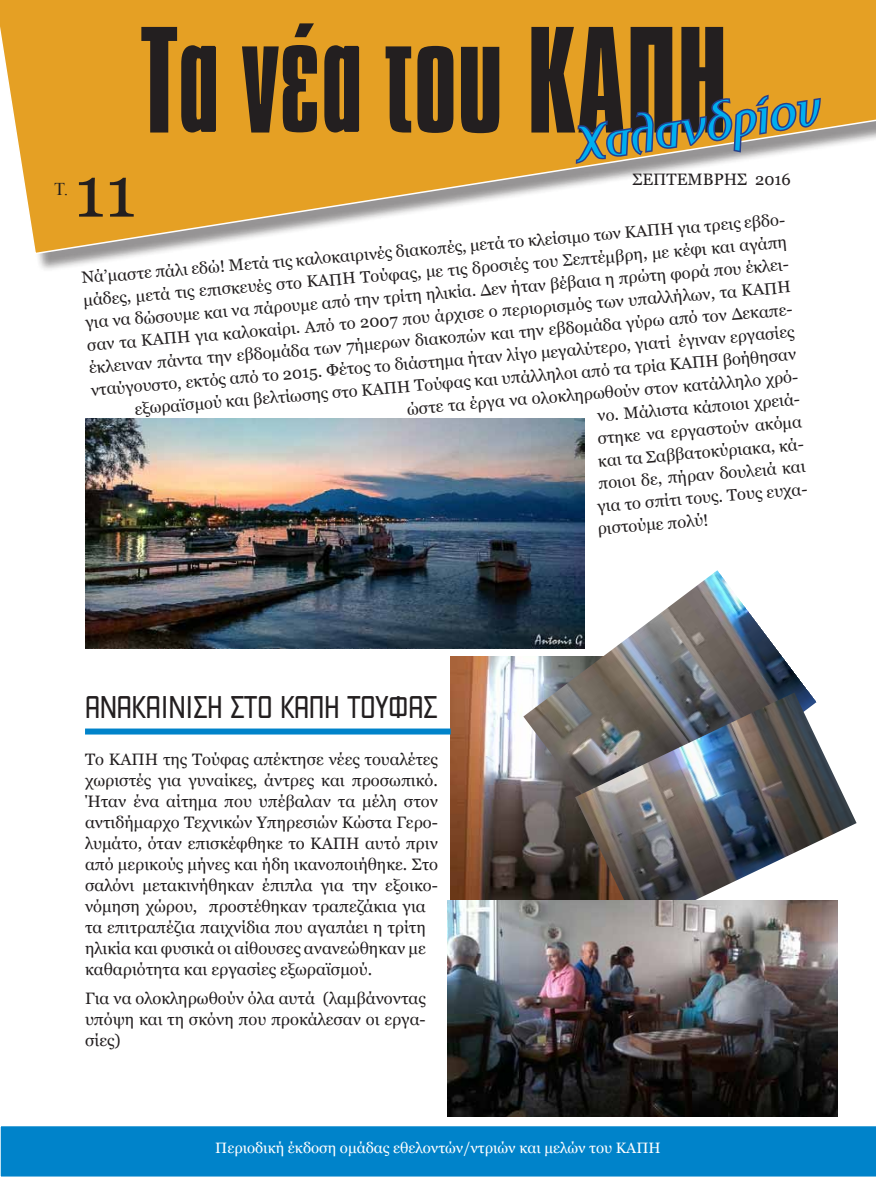
<style>
.page{position:relative;width:876px;height:1200px;background:#fff}
.page>*{position:absolute;margin:0;border:0;box-sizing:border-box;transform-origin:0 0}
.t1{font:129.9px "Aka Acid GR Compacta";color:#231f20}
.t2{font:72px "Georgia";color:#231f20}
.t3{font:italic 54px "PF Royale";color:#00aeef}
.t4{font:36px "PF Venue";color:#231f20}
.t5{font:18px "Times New Roman";color:#231f20}
.t6{font:16.5px/21px "Georgia";color:#231f20}
.t7{font:15px "Georgia";color:#fff}
</style>
<div class="page">
<div style="left:0;top:0;width:876px;height:271px;background:#231f20;opacity:.48"></div>
<svg style="left:0;top:0;width:876px;height:255px"></svg>
<div style="left:0;top:1126px;width:876px;height:51px;background:#0083ca"></div>
<svg style="left:574px;top:0;width:248px;height:166px;background:#cf9a3f"></svg>
<img style="left:451px;top:656px;width:124px;height:244px">
<img style="left:523px;top:570px;width:286px;height:278px">
<img style="left:575px;top:692px;width:282px;height:235px">
<img style="left:447px;top:900px;width:390px;height:216px">
<img style="left:85px;top:418px;width:500px;height:230px">
<div style="left:85px;top:728px;width:366px;height:6px;background:#0083ca"></div>
<p class="t5" style="left:54px;top:177px;width:16px">Τ.</p>
<h1 class="t1" style="left:140px;top:0;width:589px">Τα νέα του ΚΑΠΗ</h1>
<h3 class="t3" style="left:570px;top:117px;width:248px;rotate:-9deg">Χαλανδρίου</h3>
<p class="t6" style="left:633px;top:168px;width:160px">ΣΕΠΤΕΜΒΡΗΣ 2016</p>
<h2 class="t2" style="left:74px;top:151px;width:63px">11</h2>
<p class="t6" style="left:81px;top:269px;width:709px;rotate:-5deg">Νά’μαστε πάλι εδώ! Μετά τις καλοκαιρινές διακοπές, μετά το κλείσιμο των ΚΑΠΗ για τρεις εβδο-</p>
<p class="t6" style="left:83px;top:291px;width:707px;rotate:-5deg">μάδες, μετά τις επισκευές στο ΚΑΠΗ Τούφας, με τις δροσιές του Σεπτέμβρη, με κέφι και αγάπη</p>
<p class="t6" style="left:84px;top:314px;width:709px;rotate:-5deg">για να δώσουμε και να πάρουμε από την τρίτη ηλικία. Δεν ήταν βέβαια η πρώτη φορά που έκλει-</p>
<p class="t6" style="left:86px;top:336px;width:707px;rotate:-5deg">σαν τα ΚΑΠΗ για καλοκαίρι. Από το 2007 που άρχισε ο περιορισμός των υπαλλήλων, τα ΚΑΠΗ</p>
<p class="t6" style="left:88px;top:358px;width:709px;rotate:-5deg">έκλειναν πάντα την εβδομάδα των 7ήμερων διακοπών και την εβδομάδα γύρω από τον Δεκαπε-</p>
<p class="t6" style="left:90px;top:381px;width:707px;rotate:-5deg">νταύγουστο, εκτός από το 2015. Φέτος το διάστημα ήταν λίγο μεγαλύτερο, γιατί έγιναν εργασίες</p>
<p class="t6" style="left:134px;top:400px;width:665px;rotate:-5deg">εξωραϊσμού και βελτίωσης στο ΚΑΠΗ Τούφας και υπάλληλοι από τα τρία ΚΑΠΗ βοήθησαν</p>
<p class="t6" style="left:406px;top:399px;width:396px;rotate:-5deg">ώστε τα έργα να ολοκληρωθούν στον κατάλληλο χρό-</p>
<p class="t6" style="left:596px;top:405px;width:207px;rotate:-5deg">νο. Μάλιστα κάποιοι χρειά-</p>
<p class="t6" style="left:597px;top:428px;width:206px;rotate:-5deg">στηκε να εργαστούν ακόμα</p>
<p class="t6" style="left:597px;top:450px;width:210px;rotate:-5deg">και τα Σαββατοκύριακα, κά-</p>
<p class="t6" style="left:597px;top:473px;width:209px;rotate:-5deg">ποιοι δε, πήραν δουλειά και</p>
<p class="t6" style="left:596px;top:496px;width:214px;rotate:-5deg">για το σπίτι τους. Τους ευχα-</p>
<p class="t6" style="left:597px;top:518px;width:113px;rotate:-5deg">ριστούμε πολύ!</p>
<h3 class="t4" style="left:85px;top:688px;width:354px">ΑΝΑΚΑΙΝΙΣΗ ΣΤΟ ΚΑΠΗ ΤΟΥΦΑΣ</h3>
<p class="t6" style="left:85px;top:748px;width:354px">Το ΚΑΠΗ της Τούφας απέκτησε νέες τουαλέτες χωριστές για γυναίκες, άντρες και προσωπικό.<br>Ήταν ένα αίτημα που υπέβαλαν τα μέλη στον αντιδήμαρχο Τεχνικών Υπηρεσιών Κώστα Γερο&shy;λυμάτο, όταν επισκέφθηκε το ΚΑΠΗ αυτό πριν από μερικούς μήνες και ήδη ικανοποιήθηκε. Στο σαλόνι μετακινήθηκαν έπιπλα για την εξοικο&shy;νόμηση χώρου, προστέθηκαν τραπεζάκια για τα επιτραπέζια παιχνίδια που αγαπάει η τρίτη ηλικία και φυσικά οι αίθουσες ανανεώθηκαν με καθαριότητα και εργασίες εξωραϊσμού.</p>
<p class="t6" style="left:85px;top:987px;width:342px;text-align:justify">Για να ολοκληρωθούν όλα αυτά (λαμβάνοντας υπόψη και τη σκόνη που προκάλεσαν οι εργα&shy;σίες)</p>
<p class="t7" style="left:215px;top:1138px;width:447px">Περιοδική έκδοση ομάδας εθελοντών/ντριών και μελών του ΚΑΠΗ</p>
</div>
